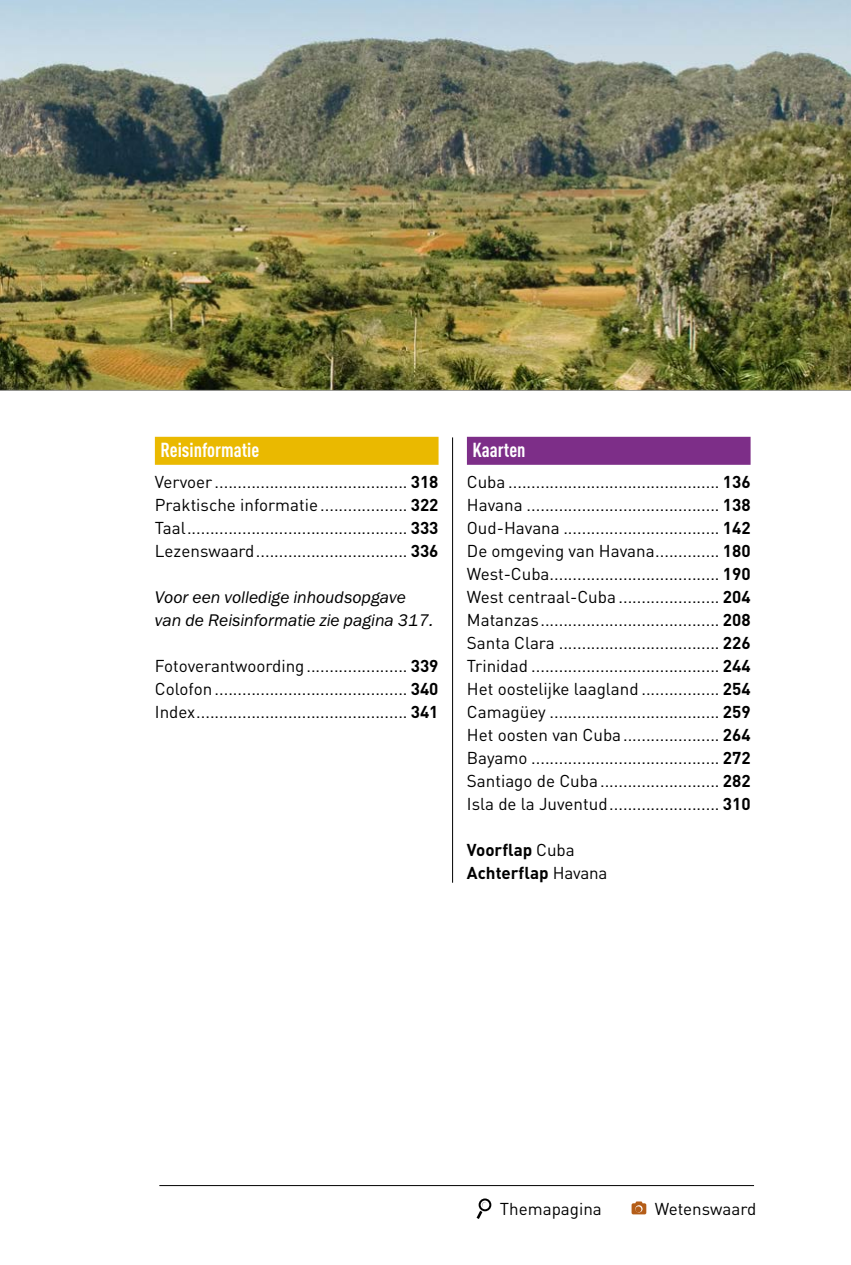
<style>
.page{position:relative;width:851px;height:1265px;background:#fff}
.page>*{position:absolute;margin:0;border:0;box-sizing:border-box;transform-origin:0 0}
.t1{font:700 condensed 20px "DIN Pro";color:#fff}
.t2{font:17px/23px "DIN Pro";color:#000;text-align:justify}
.t3{font:italic 17px/23px "Franklin Gothic Book ITC";color:#000}
.t4{font:700 17px/23px "DIN Pro";color:#000}
.s1{font-weight:700}
.s2{font-weight:400}
</style>
<div class="page">
<img style="left:0;top:0;width:850px;height:391px">
<div style="left:155px;top:437px;width:283px;height:28px;background:#eab900"></div>
<div style="left:467px;top:437px;width:283px;height:28px;background:#7d2e88"></div>
<hr style="left:452px;top:437px;width:1px;height:445px;background:#000">
<div style="left:478px;top:1198px;width:13px;height:13px;border:2px solid #000;border-radius:50%"></div>
<svg style="left:476px;top:1201px;width:10px;height:17px"></svg>
<svg style="left:631px;top:1201px;width:15px;height:13px"></svg>
<hr style="left:159px;top:1185px;width:595px;height:1px;background:#000">
<p class="t1" style="left:160px;top:434px;width:100px">Reisinformatie</p>
<p class="t2" style="left:155px;top:468px;width:285px">Vervoer .......................................... <span class="s1">318<br></span>Praktische informatie................... <span class="s1">322<br></span>Taal................................................ <span class="s1">333<br></span>Lezenswaard................................. <span class="s1">336</span></p>
<p class="t3" style="left:155px;top:586px;width:280px">Voor een volledige inhoudsopgave van de Reisinformatie zie pagina 317.</p>
<p class="t2" style="left:155px;top:652px;width:285px">Fotoverantwoording...................... <span class="s1">339<br></span>Colofon.......................................... <span class="s1">340<br></span>Index.............................................. <span class="s1">341</span></p>
<p class="t1" style="left:472px;top:434px;width:55px">Kaarten</p>
<p class="t2" style="left:467px;top:468px;width:285px">Cuba .............................................. <span class="s1">136<br></span>Havana .......................................... <span class="s1">138<br></span>Oud-Havana .................................. <span class="s1">142<br></span>De omgeving van Havana.............. <span class="s1">180<br></span>West-Cuba..................................... <span class="s1">190<br></span>West centraal-Cuba ...................... <span class="s1">204<br></span>Matanzas....................................... <span class="s1">208<br></span>Santa Clara ................................... <span class="s1">226<br></span>Trinidad ......................................... <span class="s1">244<br></span>Het oostelijke laagland ................. <span class="s1">254<br></span>Camagüey ..................................... <span class="s1">259<br></span>Het oosten van Cuba..................... <span class="s1">264<br></span>Bayamo ......................................... <span class="s1">272<br></span>Santiago de Cuba.......................... <span class="s1">282<br></span>Isla de la Juventud........................ <span class="s1">310</span></p>
<p class="t4" style="left:467px;top:836px;width:142px">Voorflap <span class="s2">Cuba<br></span>Achterflap <span class="s2">Havana</span></p>
<p class="t2" style="left:500px;top:1195px;width:103px">Themapagina</p>
<p class="t2" style="left:654px;top:1195px;width:103px">Wetenswaard</p>
</div>
